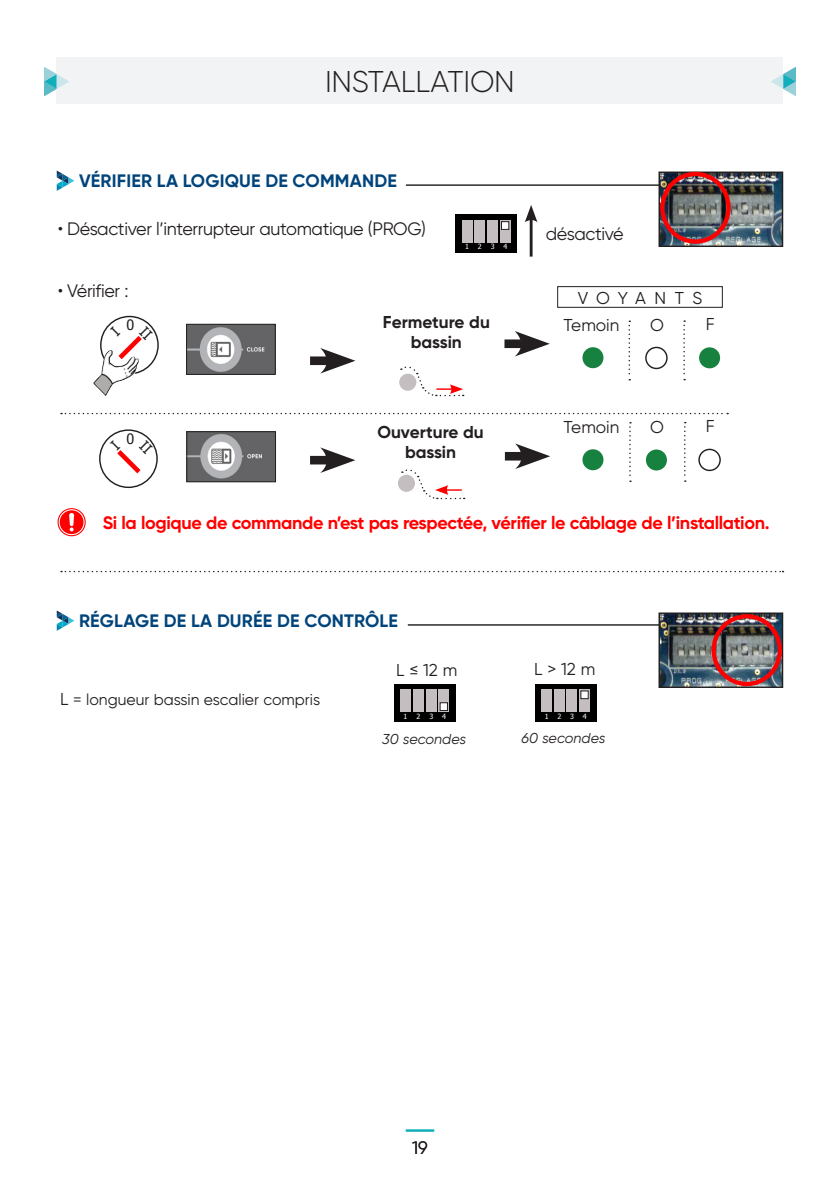
<style>
.page{position:relative;width:840px;height:1191px;background:#fff}
.page>*{position:absolute;margin:0;border:0;box-sizing:border-box;transform-origin:0 0}
.NOM_CHAPITRE{font:300 30px "Gilroy";letter-spacing:-.01em;color:#231f20}
.t1{font:700 18px "Gilroy";letter-spacing:-.02em;color:#f00}
.PAGE_U2{font:18px "Gilroy";letter-spacing:-.02em;color:#231f20}
.t2{font:700 18px "Gilroy";letter-spacing:.01em;color:#00447b}
.t3{font:700 17.2px/20.6px "Gilroy";color:#231f20;text-align:center}
.t4{font:17.2px "Gilroy";color:#231f20}
.t5{font:17.2px "Gilroy";letter-spacing:.475em;color:#231f20}
.t6{font:15.8px "Gilroy";color:#231f20}
.t7{font:italic 14.4px "Gilroy";color:#231f20}
.t8{font:14.4px "Tahoma";color:#231f20}
.t9{font:7.2px "Tahoma";color:#fff}
.s1{font-size:17.2px}
</style>
<div class="page">
<div style="left:57px;top:57px;width:725px;height:46px;background:#f2f3f4"></div>
<svg style="left:44px;top:67px;width:25px;height:29px"></svg>
<svg style="left:771px;top:67px;width:24px;height:29px"></svg>
<hr style="left:405px;top:1129px;width:29px;height:2px;background:#13aebc">
<hr style="left:405px;top:184px;width:370px;height:2px;background:#231f20">
<hr style="left:407px;top:624px;width:368px;height:1px;background:#231f20">
<img style="left:660px;top:173px;width:120px;height:72px">
<div style="left:658px;top:171px;width:124px;height:76px;border:1px solid #231f20"></div>
<div style="left:660px;top:172px;width:70px;height:72px;border:4px solid #f00;border-radius:50%"></div>
<svg style="left:400px;top:366px;width:63px;height:31px"></svg>
<div style="left:310px;top:356px;width:24px;height:9px;background:#231f20"></div>
<svg style="left:320px;top:348px;width:35px;height:25px"></svg>
<div style="left:504px;top:339px;width:25px;height:9px;background:#231f20"></div>
<svg style="left:514px;top:331px;width:35px;height:25px"></svg>
<div style="left:644px;top:347px;width:23px;height:22px;border:1px solid #231f20;border-radius:50%"></div>
<div style="left:698px;top:347px;width:21px;height:21px;background:#17823f;border-radius:50%"></div>
<div style="left:582px;top:347px;width:21px;height:21px;background:#17823f;border-radius:50%"></div>
<svg style="left:397px;top:475px;width:18px;height:17px"></svg>
<div style="left:504px;top:452px;width:25px;height:8px;background:#231f20"></div>
<svg style="left:514px;top:443px;width:36px;height:26px"></svg>
<div style="left:310px;top:456px;width:24px;height:8px;background:#231f20"></div>
<svg style="left:320px;top:447px;width:35px;height:26px"></svg>
<div style="left:645px;top:449px;width:21px;height:21px;background:#17823f;border-radius:50%"></div>
<div style="left:698px;top:449px;width:22px;height:22px;border:1px solid #231f20;border-radius:50%"></div>
<div style="left:582px;top:449px;width:21px;height:21px;background:#17823f;border-radius:50%"></div>
<svg style="left:401px;top:469px;width:63px;height:31px"></svg>
<div style="left:100px;top:316px;width:59px;height:58px;border:1px solid #231f20;border-radius:50%"></div>
<div style="left:99px;top:429px;width:59px;height:59px;border:1px solid #231f20;border-radius:50%"></div>
<img style="left:93px;top:350px;width:46px;height:46px">
<img style="left:188px;top:326px;width:85px;height:47px">
<div style="left:186px;top:324px;width:89px;height:51px;border:1px solid #231f20"></div>
<img style="left:188px;top:433px;width:86px;height:47px">
<div style="left:186px;top:431px;width:90px;height:51px;border:1px solid #231f20"></div>
<hr style="left:529px;top:217px;width:3px;height:40px;background:#231f20">
<svg style="left:525px;top:205px;width:12px;height:17px"></svg>
<div style="left:455px;top:214px;width:62px;height:39px;background:#000"></div>
<div style="left:461px;top:220px;width:11px;height:22px;background:#c4bec0"></div>
<div style="left:499px;top:220px;width:11px;height:22px;background:#c4bec0"></div>
<div style="left:487px;top:220px;width:10px;height:22px;background:#c4bec0"></div>
<div style="left:474px;top:220px;width:10px;height:22px;background:#c4bec0"></div>
<div style="left:501px;top:222px;width:7px;height:7px;background:#fff"></div>
<div style="left:501px;top:221px;width:8px;height:9px;border:1px solid #231f20"></div>
<div style="left:394px;top:683px;width:61px;height:39px;background:#000"></div>
<div style="left:400px;top:689px;width:10px;height:23px;background:#c4bec0"></div>
<div style="left:438px;top:689px;width:11px;height:23px;background:#c4bec0"></div>
<div style="left:425px;top:689px;width:11px;height:23px;background:#c4bec0"></div>
<div style="left:413px;top:689px;width:10px;height:23px;background:#c4bec0"></div>
<div style="left:440px;top:702px;width:7px;height:8px;background:#fff"></div>
<div style="left:439px;top:702px;width:8px;height:9px;border:1px solid #231f20"></div>
<div style="left:534px;top:683px;width:62px;height:39px;background:#000"></div>
<div style="left:541px;top:689px;width:10px;height:22px;background:#c4bec0"></div>
<div style="left:579px;top:689px;width:10px;height:22px;background:#c4bec0"></div>
<div style="left:566px;top:689px;width:11px;height:22px;background:#c4bec0"></div>
<div style="left:553px;top:689px;width:11px;height:22px;background:#c4bec0"></div>
<div style="left:580px;top:691px;width:8px;height:7px;background:#fff"></div>
<div style="left:580px;top:690px;width:8px;height:9px;border:1px solid #231f20"></div>
<img style="left:660px;top:614px;width:120px;height:72px">
<div style="left:658px;top:612px;width:124px;height:76px;border:1px solid #231f20"></div>
<div style="left:711px;top:614px;width:70px;height:72px;border:4px solid #f00;border-radius:50%"></div>
<svg style="left:57px;top:170px;width:17px;height:21px"></svg>
<svg style="left:57px;top:610px;width:17px;height:21px"></svg>
<svg style="left:61px;top:413px;width:666px;height:1px"></svg>
<svg style="left:61px;top:571px;width:722px;height:1px"></svg>
<svg style="left:628px;top:320px;width:2px;height:60px"></svg>
<svg style="left:683px;top:320px;width:1px;height:60px"></svg>
<svg style="left:629px;top:422px;width:1px;height:60px"></svg>
<svg style="left:684px;top:422px;width:1px;height:60px"></svg>
<div style="left:557px;top:286px;width:165px;height:22px;border:1px solid #231f20"></div>
<svg style="left:57px;top:508px;width:29px;height:28px"></svg>
<svg style="left:110px;top:326px;width:43px;height:33px"></svg>
<svg style="left:117px;top:440px;width:36px;height:33px"></svg>
<p class="NOM_CHAPITRE" style="left:325px;top:63px;width:191px">INSTALLATION</p>
<p class="t2" style="left:79px;top:169px;width:319px">VÉRIFIER LA LOGIQUE DE COMMANDE</p>
<p class="PAGE_U2" style="left:58px;top:218px;width:370px">• Désactiver l’interrupteur automatique (PROG)</p>
<p class="PAGE_U2" style="left:58px;top:279px;width:72px">• Vérifier :</p>
<p class="t9" style="left:465px;top:242px;width:5px">1</p>
<p class="t9" style="left:477px;top:242px;width:5px">2</p>
<p class="t9" style="left:490px;top:242px;width:5px">3</p>
<p class="t9" style="left:503px;top:242px;width:5px">4</p>
<p class="t8" style="left:126px;top:315px;width:9px">0</p>
<p class="t8" style="left:126px;top:429px;width:9px">0</p>
<p class="t3" style="left:382px;top:311px;width:109px">Fermeture du bassin</p>
<p class="t3" style="left:377px;top:421px;width:108px">Ouverture du bassin</p>
<p class="PAGE_U2" style="left:545px;top:222px;width:79px">désactivé</p>
<p class="t5" style="left:577px;top:287px;width:126px">VOYANTS</p>
<p class="t4" style="left:563px;top:314px;width:57px">Temoin</p>
<p class="t4" style="left:649px;top:314px;width:15px">O</p>
<p class="t4" style="left:705px;top:314px;width:10px">F</p>
<p class="t4" style="left:563px;top:416px;width:57px">Temoin</p>
<p class="t4" style="left:649px;top:416px;width:15px">O</p>
<p class="t4" style="left:705px;top:416px;width:10px">F</p>
<p class="t1" style="left:103px;top:512px;width:668px">Si la logique de commande n’est pas respectée, vérifier le câblage de l’installation.</p>
<p class="t2" style="left:79px;top:609px;width:320px">RÉGLAGE DE LA DURÉE DE CONTRÔLE</p>
<p class="t6" style="left:60px;top:690px;width:261px"><span class="s1">L</span> = longueur bassin escalier compris</p>
<p class="t4" style="left:396px;top:659px;width:62px">L ≤ 12 m</p>
<p class="t4" style="left:534px;top:659px;width:62px">L &gt; 12 m</p>
<p class="t9" style="left:403px;top:712px;width:5px">1</p>
<p class="t9" style="left:416px;top:711px;width:5px">2</p>
<p class="t9" style="left:429px;top:711px;width:5px">3</p>
<p class="t9" style="left:442px;top:711px;width:5px">4</p>
<p class="t9" style="left:544px;top:711px;width:5px">1</p>
<p class="t9" style="left:557px;top:711px;width:5px">2</p>
<p class="t9" style="left:570px;top:711px;width:5px">3</p>
<p class="t9" style="left:582px;top:711px;width:5px">4</p>
<p class="t7" style="left:382px;top:730px;width:85px">30 secondes</p>
<p class="t7" style="left:521px;top:729px;width:85px">60 secondes</p>
<p class="PAGE_U2" style="left:412px;top:1137px;width:17px">19</p>
</div>
